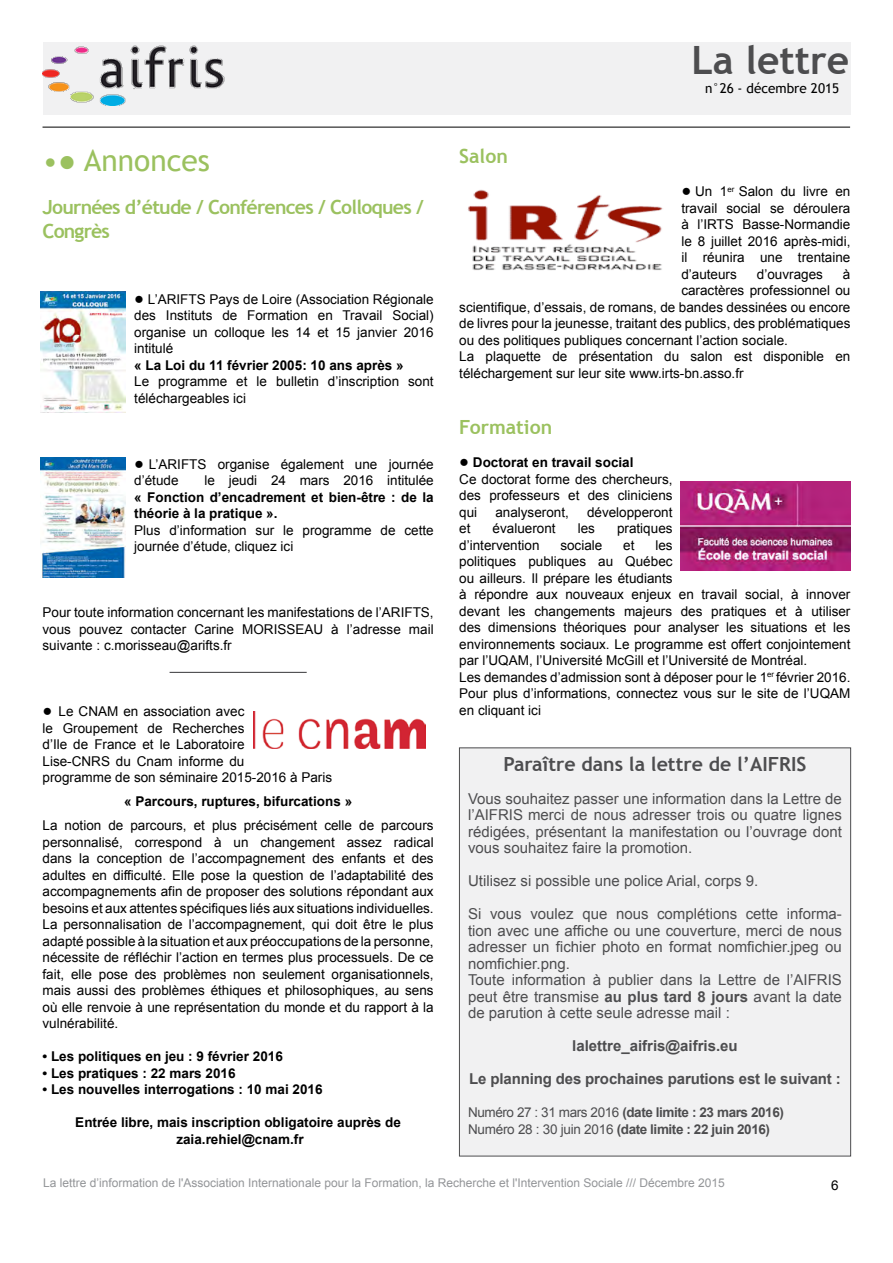
<style>
.page{position:relative;width:893px;height:1263px;background:#fff}
.page>*{position:absolute;margin:0;border:0;box-sizing:border-box;transform-origin:0 0}
.t1{font:700 39px "Trebuchet MS";color:#4d4d4f}
.t2{font:30px "Trebuchet MS";color:#9bc15f}
.t3{font:700 19.5px/23.4px "Trebuchet MS";letter-spacing:-.04em;color:#9bc15f}
.t4{font:700 19.5px "Trebuchet MS";color:#4d4d4f}
.t5{font:700 19.5px "Trebuchet MS";color:#9bc15f}
.t6{font:15px/16.5px "Arial";color:#4d4d4f;text-align:justify}
.t7{font:700 15px "Arial";letter-spacing:-.01em;color:#4d4d4f}
.t8{font:13.5px/16.5px "Arial";color:#000}
.t9{font:700 13.5px/16.5px "Arial";color:#000}
.t10{font:700 13.5px/16.5px "Arial";letter-spacing:-.03em;color:#4d4d4f}
.t11{font:13.5px "Trebuchet MS";color:#000}
.t12{font:12px "Arial";color:#939598}
.s1{font-size:16.5px}
.s2{font-weight:700}
.s3{font-weight:400}
</style>
<div class="page">
<div style="left:43px;top:43px;width:807px;height:72px;background:#f1f1f2"></div>
<img style="left:43px;top:45px;width:182px;height:60px">
<hr style="left:43px;top:127px;width:807px;height:1px;background:#000">
<div style="left:459px;top:748px;width:392px;height:408px;background:#f1f1f2"></div>
<img style="left:41px;top:292px;width:85px;height:120px">
<img style="left:41px;top:458px;width:85px;height:119px">
<img style="left:253px;top:711px;width:172px;height:37px">
<img style="left:468px;top:189px;width:195px;height:82px">
<img style="left:680px;top:481px;width:170px;height:90px">
<hr style="left:170px;top:672px;width:137px;height:1px;background:#4d4d4f">
<h2 class="t2" style="left:43px;top:143px;width:169px">•● Annonces</h2>
<h3 class="t3" style="left:43px;top:196px;width:383px">Journées d’étude / Conférences / Colloques /<br>Congrès</h3>
<p class="t8" style="left:134px;top:291px;width:301px;text-align:justify"><span class="s1">●</span> L’ARIFTS Pays de Loire (Association Régionale des Instituts de Formation en Travail Social) organise un colloque les 14 et 15 janvier 2016 intitulé</p>
<p class="t9" style="left:134px;top:357px;width:271px">« La Loi du 11 février 2005: 10 ans après »</p>
<p class="t8" style="left:134px;top:373px;width:301px">Le programme et le bulletin d’inscription sont téléchargeables ici</p>
<p class="t8" style="left:134px;top:456px;width:301px"><span class="s1">●</span> L’ARIFTS organise également une journée d’étude</p>
<p class="t8" style="left:205px;top:472px;width:231px">le jeudi 24 mars 2016 intitulée</p>
<p class="t9" style="left:134px;top:489px;width:301px">« Fonction d’encadrement et bien-être : de la théorie à la pratique ».</p>
<p class="t8" style="left:134px;top:522px;width:301px">Plus d’information sur le programme de cette journée d’étude, cliquez ici</p>
<p class="t8" style="left:43px;top:604px;width:393px;text-align:justify">Pour toute information concernant les manifestations de l’ARIFTS, vous pouvez contacter Carine MORISSEAU à l’adresse mail suivante : c.morisseau@arifts.fr</p>
<p class="t8" style="left:43px;top:703px;width:291px"><span class="s1">●</span> Le CNAM en association avec<br>le Groupement de Recherches<br>d’Ile de France et le Laboratoire<br>Lise-CNRS du Cnam informe du<br>programme de son séminaire 2015-2016 à Paris</p>
<p class="t9" style="left:124px;top:793px;width:230px">« Parcours, ruptures, bifurcations »</p>
<p class="t8" style="left:43px;top:817px;width:393px;text-align:justify">La notion de parcours, et plus précisément celle de parcours personnalisé, correspond à un changement assez radical dans la conception de l’accompagnement des enfants et des adultes en difficulté. Elle pose la question de l’adaptabilité des accompagnements afin de proposer des solutions répondant aux besoins et aux attentes spécifiques liés aux situations individuelles.<br>La personnalisation de l’accompagnement, qui doit être le plus adapté possible à la situation et aux préoccupations de la personne, nécessite de réfléchir l’action en termes plus processuels. De ce fait, elle pose des problèmes non seulement organisationnels, mais aussi des problèmes éthiques et philosophiques, au sens où elle renvoie à une représentation du monde et du rapport à la vulnérabilité.</p>
<p class="t9" style="left:43px;top:1048px;width:242px">• Les politiques en jeu : 9 février 2016</p>
<p class="t9" style="left:43px;top:1065px;width:195px">• Les pratiques : 22 mars 2016</p>
<p class="t9" style="left:43px;top:1081px;width:282px">• Les nouvelles interrogations : 10 mai 2016</p>
<p class="t9" style="left:75px;top:1114px;width:327px;text-align:center">Entrée libre, mais inscription obligatoire auprès de zaia.rehiel@cnam.fr</p>
<h3 class="t3" style="left:459px;top:145px;width:50px">Salon</h3>
<h1 class="t1" style="left:691px;top:36px;width:159px">La lettre</h1>
<p class="t11" style="left:705px;top:80px;width:136px">n°26 - décembre 2015</p>
<p class="t8" style="left:681px;top:183px;width:171px;text-align:justify"><span class="s1">●</span> Un 1<sup>er</sup> Salon du livre en travail social se déroulera à l’IRTS Basse-Normandie le 8 juillet 2016 après-midi, il réunira une trentaine d’auteurs</p>
<p class="t8" style="left:757px;top:266px;width:68px">d’ouvrages</p>
<p class="t8" style="left:843px;top:266px;width:9px">à</p>
<p class="t8" style="left:681px;top:282px;width:171px">caractères professionnel ou</p>
<p class="t8" style="left:459px;top:299px;width:393px">scientifique, d’essais, de romans, de bandes dessinées ou encore</p>
<p class="t8" style="left:459px;top:315px;width:393px">de livres pour la jeunesse, traitant des publics, des problématiques</p>
<p class="t8" style="left:459px;top:332px;width:330px">ou des politiques publiques concernant l’action sociale.</p>
<p class="t8" style="left:459px;top:348px;width:393px">La plaquette de présentation du salon est disponible en</p>
<p class="t8" style="left:459px;top:365px;width:286px">téléchargement sur leur site www.irts-bn.asso.fr</p>
<h3 class="t5" style="left:459px;top:415px;width:95px">Formation</h3>
<p class="t8" style="left:459px;top:454px;width:215px"><span class="s1">●</span> <span class="s2">Doctorat en travail social<br></span>Ce doctorat forme des chercheurs, des professeurs et des cliniciens qui</p>
<p class="t8" style="left:495px;top:504px;width:75px">analyseront,</p>
<p class="t8" style="left:587px;top:504px;width:87px">développeront</p>
<p class="t8" style="left:459px;top:520px;width:13px">et</p>
<p class="t8" style="left:493px;top:520px;width:65px">évalueront</p>
<p class="t8" style="left:578px;top:520px;width:19px">les</p>
<p class="t8" style="left:617px;top:520px;width:57px">pratiques</p>
<p class="t8" style="left:459px;top:537px;width:82px">d’intervention</p>
<p class="t8" style="left:560px;top:537px;width:44px">sociale</p>
<p class="t8" style="left:623px;top:537px;width:13px">et</p>
<p class="t8" style="left:459px;top:537px;width:393px;text-indent:196px">les<br>politiques publiques au Québec<br>ou ailleurs. Il prépare les étudiants<br>à répondre aux nouveaux enjeux en travail social, à innover devant les changements majeurs des pratiques et à utiliser des dimensions théoriques pour analyser les situations et les environnements sociaux. Le programme est offert conjointement par l’UQAM, l’Université McGill et l’Université de Montréal.<br>Les demandes d’admission sont à déposer pour le 1<sup>er</sup> février 2016.<br>Pour plus d’informations, connectez vous sur le site de l’UQAM en cliquant ici</p>
<h3 class="t4" style="left:503px;top:752px;width:305px">Paraître dans la lettre de l’AIFRIS</h3>
<p class="t6" style="left:468px;top:790px;width:375px">Vous souhaitez passer une information dans la Lettre de l’AIFRIS merci de nous adresser trois ou quatre lignes rédigées, présentant la manifestation ou l’ouvrage dont vous souhaitez faire la promotion.</p>
<p class="t6" style="left:468px;top:873px;width:292px">Utilisez si possible une police Arial, corps 9.</p>
<p class="t6" style="left:468px;top:906px;width:375px;text-align:left">Si vous voulez que nous complétions cette informa&shy;tion avec une affiche ou une couverture, merci de nous adresser un fichier photo en format nomfichier.jpeg ou nomfichier.png.<br>Toute information à publier dans la Lettre de l’AIFRIS peut être transmise <span class="s2">au plus tard 8 jours</span> avant la date de parution à cette seule adresse mail :</p>
<p class="t7" style="left:572px;top:1036px;width:167px">lalettre_aifris@aifris.eu</p>
<p class="t7" style="left:469px;top:1069px;width:373px">Le planning des prochaines parutions est le suivant :</p>
<p class="t10" style="left:468px;top:1105px;width:317px"><span class="s3">Numéro 27 : 31 mars 2016</span> (date limite : 23 mars 2016)<br><span class="s3">Numéro 28 : 30 juin 2016</span> (date limite : 22 juin 2016)</p>
<p class="t12" style="left:43px;top:1174px;width:683px">La lettre d’information de l'Association Internationale pour la Formation, la Recherche et l'Intervention Sociale /// Décembre 2015</p>
<p class="t8" style="left:831px;top:1177px;width:9px">6</p>
</div>
